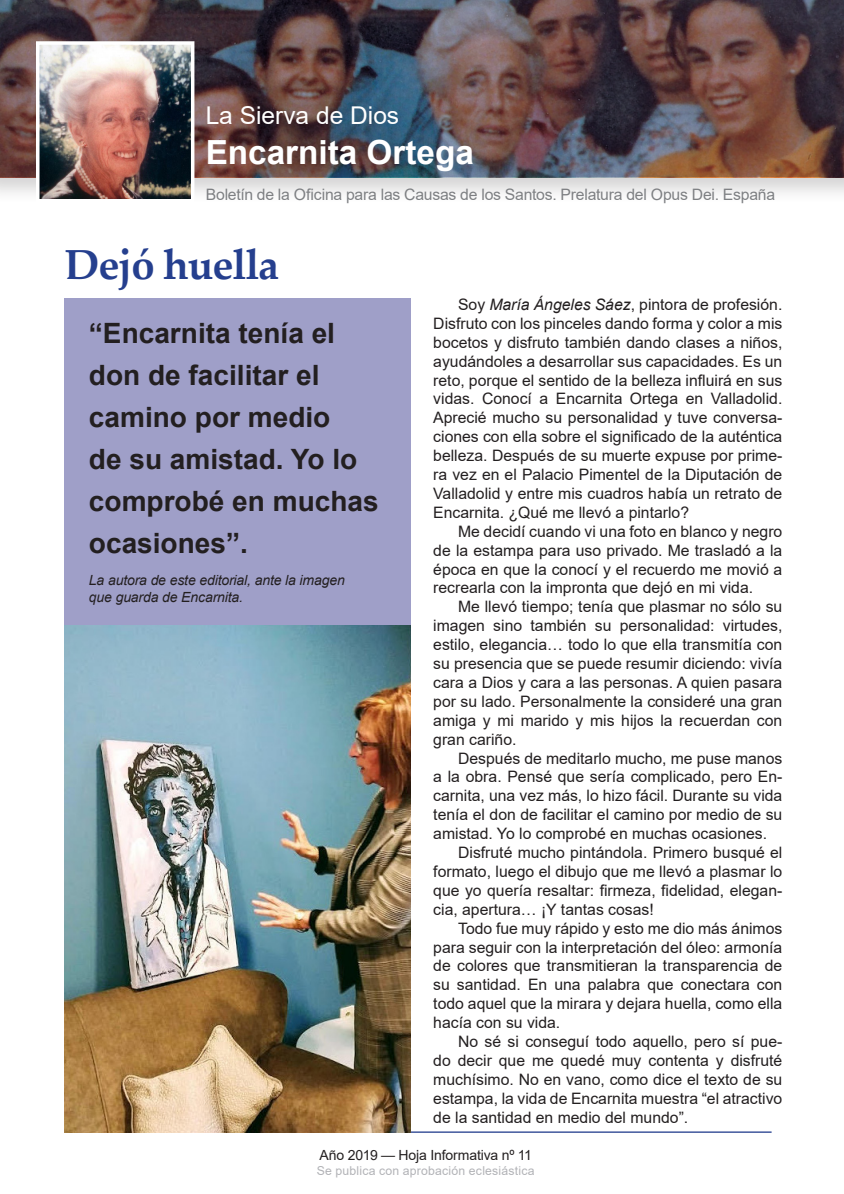
<style>
.page{position:relative;width:844px;height:1194px;background:#fff}
.page>*{position:absolute;margin:0;border:0;box-sizing:border-box;transform-origin:0 0}
.t1{font:700 42px "Palatino Linotype";letter-spacing:-.025em;color:#253f8e}
.t2{font:700 33.25px "Arial";color:#fff}
.t3{font:700 28px/42px "Arial";color:#231f20}
.t4{font:24.5px "Arial";color:#fff}
.t5{font:15.75px/18.9px "Arial";color:#231f20;text-align:justify}
.t6{font:15.75px "Arial";letter-spacing:-.015em;color:#7e8083}
.t7{font:italic 14px/16.8px "Arial";letter-spacing:-.01em;color:#231f20}
.t8{font:14px "Arial";letter-spacing:-.01em;color:#231f20}
.t9{font:12.25px "Arial";letter-spacing:.015em;color:#b2b3b7}
.s1{font-style:italic}
</style>
<div class="page">
<div style="left:64px;top:298px;width:346px;height:327px;background:#9f9fc8"></div>
<div style="left:0;top:0;width:843px;height:204px;background:#231f20;opacity:.2"></div>
<img style="left:0;top:0;width:843px;height:177px">
<hr style="left:76px;top:1131px;width:695px;height:1px;background:#253f8e">
<img style="left:41px;top:46px;width:148px;height:151px">
<div style="left:36px;top:41px;width:158px;height:161px;border:4px solid #fff"></div>
<img style="left:64px;top:625px;width:346px;height:507px">
<p class="t4" style="left:205px;top:99px;width:195px">La Sierva de Dios</p>
<p class="t2" style="left:205px;top:129px;width:269px">Encarnita Ortega</p>
<p class="t6" style="left:205px;top:184px;width:570px">Boletín de la Oficina para las Causas de los Santos. Prelatura del Opus Dei. España</p>
<p class="t1" style="left:64px;top:235px;width:216px">Dejó huella</p>
<p class="t3" style="left:89px;top:312px;width:291px">“Encarnita tenía el don de facilitar el camino por medio<br>de su amistad. Yo lo comprobé en muchas ocasiones”.</p>
<p class="t7" style="left:89px;top:572px;width:257px">La autora de este editorial, ante la imagen que guarda de Encarnita.</p>
<p class="t5" style="left:433px;top:295px;width:350px;text-indent:25px">Soy <span class="s1">María Ángeles Sáez</span>, pintora de profesión.<br>Disfruto con los pinceles dando forma y color a mis bocetos y disfruto también dando clases a niños, ayudándoles a desarrollar sus capacidades. Es un reto, porque el sentido de la belleza influirá en sus vidas. Conocí a Encarnita Ortega en Valladolid.<br>Aprecié mucho su personalidad y tuve conversa&shy;ciones con ella sobre el significado de la auténtica belleza. Después de su muerte expuse por prime&shy;ra vez en el Palacio Pimentel de la Diputación de Valladolid y entre mis cuadros había un retrato de Encarnita. ¿Qué me llevó a pintarlo?</p>
<p class="t5" style="left:433px;top:521px;width:350px;text-indent:25px">Me decidí cuando vi una foto en blanco y negro de la estampa para uso privado. Me trasladó a la época en que la conocí y el recuerdo me movió a recrearla con la impronta que dejó en mi vida.</p>
<p class="t5" style="left:433px;top:597px;width:350px;text-indent:25px">Me llevó tiempo; tenía que plasmar no sólo su imagen sino también su personalidad: virtudes, estilo, elegancia… todo lo que ella transmitía con su presencia que se puede resumir diciendo: vivía cara a Dios y cara a las personas. A quien pasara por su lado. Personalmente la consideré una gran amiga y mi marido y mis hijos la recuerdan con gran cariño.</p>
<p class="t5" style="left:433px;top:748px;width:350px;text-indent:25px">Después de meditarlo mucho, me puse manos a la obra. Pensé que sería complicado, pero En&shy;carnita, una vez más, lo hizo fácil. Durante su vida tenía el don de facilitar el camino por medio de su amistad. Yo lo comprobé en muchas ocasiones.</p>
<p class="t5" style="left:433px;top:843px;width:350px;text-indent:25px">Disfruté mucho pintándola. Primero busqué el formato, luego el dibujo que me llevó a plasmar lo que yo quería resaltar: firmeza, fidelidad, elegan&shy;cia, apertura… ¡Y tantas cosas!</p>
<p class="t5" style="left:433px;top:918px;width:350px;text-indent:25px">Todo fue muy rápido y esto me dio más ánimos para seguir con la interpretación del óleo: armonía de colores que transmitieran la transparencia de su santidad. En una palabra que conectara con todo aquel que la mirara y dejara huella, como ella hacía con su vida.</p>
<p class="t5" style="left:433px;top:1032px;width:350px;text-indent:25px">No sé si conseguí todo aquello, pero sí pue&shy;do decir que me quedé muy contenta y disfruté muchísimo. No en vano, como dice el texto de su estampa, la vida de Encarnita muestra “el atractivo de la santidad en medio del mundo”.</p>
<p class="t8" style="left:319px;top:1145px;width:214px">Año 2019 — Hoja Informativa nº 11</p>
<p class="t9" style="left:317px;top:1161px;width:219px">Se publica con aprobación eclesiástica</p>
</div>
